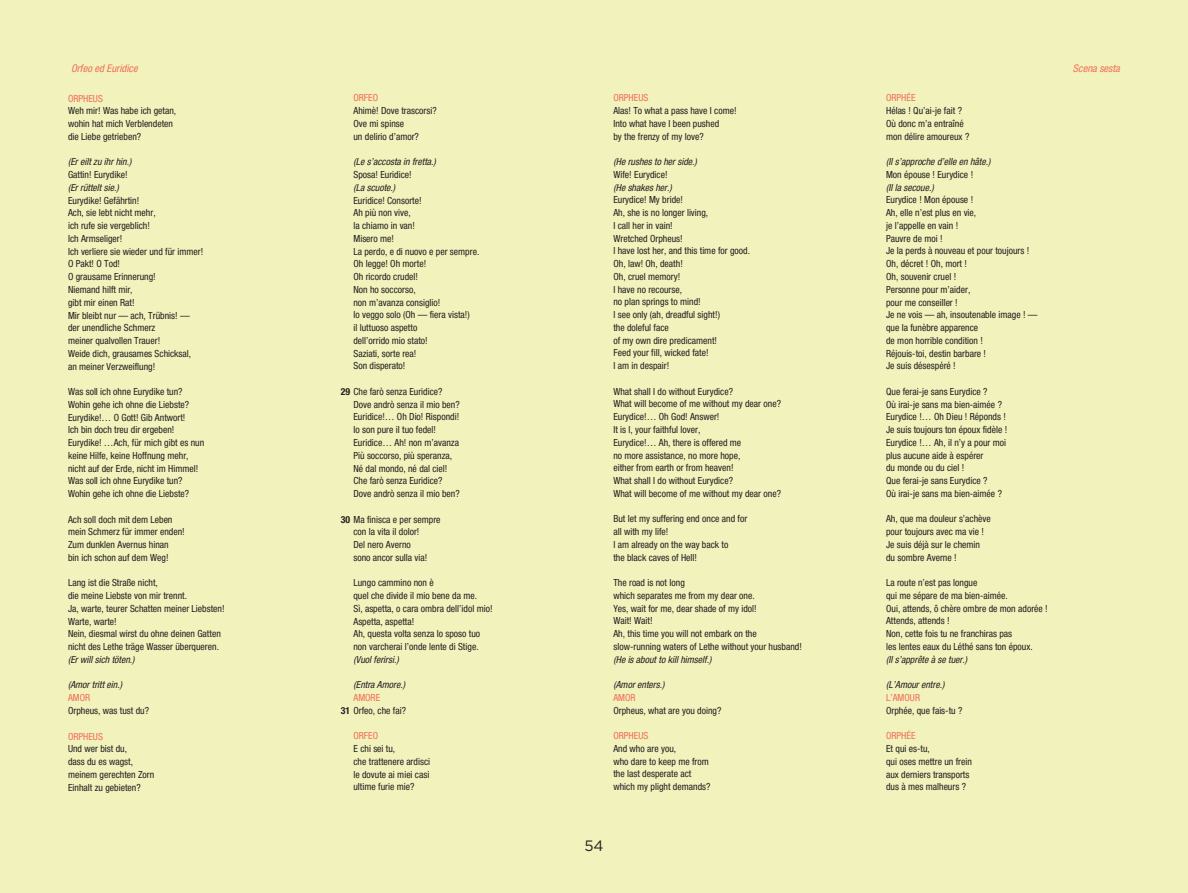
<style>
.page{position:relative;width:1188px;height:893px;background:#f1f2bc}
.page>*{position:absolute;margin:0;border:0;box-sizing:border-box;transform-origin:0 0}
.t1{font:15px "Gotham";color:#231f20}
.t2{font:italic condensed 10.5px "Helvetica Neue";color:#f26e5a}
.t3{font:condensed 9.75px/12.8px "Helvetica Neue";color:#231f20}
.t4{font:italic condensed 9.75px "Helvetica Neue";color:#231f20}
.t5{font:condensed 9.75px "Helvetica Neue";color:#f26e5a}
.s1{font-weight:700}
.s2{color:#f26e5a}
</style>
<div class="page">
<p class="t2" style="left:71px;top:62px;width:68px">Orfeo ed Euridice</p>
<p class="t2" style="left:1073px;top:62px;width:49px">Scena sesta</p>
<p class="t5" style="left:68px;top:92px;width:36px">ORPHEUS</p>
<p class="t3" style="left:68px;top:104px;width:110px">Weh mir! Was habe ich getan, wohin hat mich Verblendeten die Liebe getrieben?</p>
<p class="t4" style="left:68px;top:156px;width:65px">(Er eilt zu ihr hin.)</p>
<p class="t3" style="left:68px;top:168px;width:61px">Gattin! Eurydike!</p>
<p class="t4" style="left:68px;top:182px;width:52px">(Er rüttelt sie.)</p>
<p class="t3" style="left:68px;top:194px;width:137px">Eurydike! Gefährtin!<br>Ach, sie lebt nicht mehr,<br>ich rufe sie vergeblich!<br>Ich Armseliger!<br>Ich verliere sie wieder und für immer!<br>O Pakt! O Tod!<br>O grausame Erinnerung!<br>Niemand hilft mir,<br>gibt mir einen Rat!<br>Mir bleibt nur — ach, Trübnis! — der unendliche Schmerz<br>meiner qualvollen Trauer!<br>Weide dich, grausames Schicksal,<br>an meiner Verzweiflung!</p>
<p class="t3" style="left:68px;top:385px;width:138px">Was soll ich ohne Eurydike tun?<br>Wohin gehe ich ohne die Liebste?<br>Eurydike!… O Gott! Gib Antwort!<br>Ich bin doch treu dir ergeben!<br>Eurydike! …Ach, für mich gibt es nun keine Hilfe, keine Hoffnung mehr, nicht auf der Erde, nicht im Himmel!<br>Was soll ich ohne Eurydike tun?<br>Wohin gehe ich ohne die Liebste?</p>
<p class="t3" style="left:68px;top:512px;width:118px">Ach soll doch mit dem Leben mein Schmerz für immer enden!<br>Zum dunklen Avernus hinan<br>bin ich schon auf dem Weg!</p>
<p class="t3" style="left:68px;top:576px;width:158px">Lang ist die Straße nicht,<br>die meine Liebste von mir trennt.<br>Ja, warte, teurer Schatten meiner Liebsten!<br>Warte, warte!<br>Nein, diesmal wirst du ohne deinen Gatten nicht des Lethe träge Wasser überqueren.</p>
<p class="t4" style="left:68px;top:654px;width:68px">(Er will sich töten.)</p>
<p class="t4" style="left:68px;top:679px;width:56px">(Amor tritt ein.)</p>
<p class="t5" style="left:68px;top:692px;width:24px">AMOR</p>
<p class="t3" style="left:68px;top:704px;width:83px">Orpheus, was tust du?</p>
<p class="t5" style="left:68px;top:730px;width:36px">ORPHEUS</p>
<p class="t3" style="left:68px;top:742px;width:88px">Und wer bist du,<br>dass du es wagst, meinem gerechten Zorn<br>Einhalt zu gebieten?</p>
<p class="t5" style="left:353px;top:92px;width:26px">ORFEO</p>
<p class="t3" style="left:353px;top:104px;width:85px">Ahimè! Dove trascorsi?<br>Ove mi spinse<br>un delirio d’amor?</p>
<p class="t4" style="left:353px;top:156px;width:84px">(Le s’accosta in fretta.)</p>
<p class="t3" style="left:353px;top:168px;width:60px">Sposa! Euridice!</p>
<p class="t4" style="left:353px;top:182px;width:43px">(La scuote.)</p>
<p class="t3" style="left:353px;top:194px;width:127px">Euridice! Consorte!<br>Ah più non vive,<br>la chiamo in van!<br>Misero me!<br>La perdo, e di nuovo e per sempre.<br>Oh legge! Oh morte!<br>Oh ricordo crudel!<br>Non ho soccorso,<br>non m’avanza consiglio!<br>Io veggo solo (Oh — fiera vista!)<br>il luttuoso aspetto<br>dell’orrido mio stato!<br>Saziati, sorte rea!<br>Son disperato!</p>
<p class="t3" style="left:353px;top:385px;width:108px;text-indent:-13px"><span class="s1">29</span> Che farò senza Euridice?<br>Dove andrò senza il mio ben?<br>Euridice!… Oh Dio! Rispondi!<br>Io son pure il tuo fedel!<br>Euridice… Ah! non m’avanza<br>Più soccorso, più speranza,<br>Né dal mondo, né dal ciel!<br>Che farò senza Euridice?<br>Dove andrò senza il mio ben?</p>
<p class="t3" style="left:353px;top:512px;width:89px;text-indent:-13px"><span class="s1">30</span> Ma finisca e per sempre con la vita il dolor!<br>Del nero Averno<br>sono ancor sulla via!</p>
<p class="t3" style="left:353px;top:576px;width:141px">Lungo cammino non è<br>quel che divide il mio bene da me.<br>Sì, aspetta, o cara ombra dell’idol mio!<br>Aspetta, aspetta!<br>Ah, questa volta senza lo sposo tuo non varcherai l’onde lente di Stige.</p>
<p class="t4" style="left:353px;top:653px;width:47px">(Vuol ferirsi.)</p>
<p class="t4" style="left:353px;top:679px;width:53px">(Entra Amore.)</p>
<p class="t3" style="left:341px;top:691px;width:67px;text-indent:13px"><span class="s2">AMORE<br></span><span class="s1">31</span> Orfeo, che fai?</p>
<p class="t5" style="left:353px;top:730px;width:26px">ORFEO</p>
<p class="t3" style="left:353px;top:742px;width:78px">E chi sei tu,<br>che trattenere ardisci le dovute ai miei casi ultime furie mie?</p>
<p class="t5" style="left:613px;top:92px;width:36px">ORPHEUS</p>
<p class="t3" style="left:613px;top:104px;width:125px">Alas! To what a pass have I come!<br>Into what have I been pushed<br>by the frenzy of my love?</p>
<p class="t4" style="left:613px;top:156px;width:85px">(He rushes to her side.)</p>
<p class="t3" style="left:613px;top:168px;width:56px">Wife! Eurydice!</p>
<p class="t4" style="left:613px;top:181px;width:60px">(He shakes her.)</p>
<p class="t3" style="left:613px;top:193px;width:138px">Eurydice! My bride!<br>Ah, she is no longer living,<br>I call her in vain!<br>Wretched Orpheus!<br>I have lost her, and this time for good.<br>Oh, law! Oh, death!<br>Oh, cruel memory!<br>I have no recourse,<br>no plan springs to mind!<br>I see only (ah, dreadful sight!)<br>the doleful face<br>of my own dire predicament!<br>Feed your fill, wicked fate!<br>I am in despair!</p>
<p class="t3" style="left:613px;top:385px;width:169px">What shall I do without Eurydice?<br>What will become of me without my dear one?<br>Eurydice!… Oh God! Answer!<br>It is I, your faithful lover,<br>Eurydice!… Ah, there is offered me<br>no more assistance, no more hope,<br>either from earth or from heaven!<br>What shall I do without Eurydice?<br>What will become of me without my dear one?</p>
<p class="t3" style="left:613px;top:512px;width:135px">But let my suffering end once and for all with my life!<br>I am already on the way back to<br>the black caves of Hell!</p>
<p class="t3" style="left:613px;top:576px;width:190px">The road is not long<br>which separates me from my dear one.<br>Yes, wait for me, dear shade of my idol!<br>Wait! Wait!<br>Ah, this time you will not embark on the slow-running waters of Lethe without your husband!</p>
<p class="t4" style="left:613px;top:653px;width:99px">(He is about to kill himself.)</p>
<p class="t4" style="left:613px;top:679px;width:53px">(Amor enters.)</p>
<p class="t5" style="left:613px;top:691px;width:24px">AMOR</p>
<p class="t3" style="left:613px;top:703px;width:110px">Orpheus, what are you doing?</p>
<p class="t5" style="left:613px;top:730px;width:36px">ORPHEUS</p>
<p class="t3" style="left:613px;top:742px;width:99px">And who are you,<br>who dare to keep me from the last desperate act which my plight demands?</p>
<h1 class="t1" style="left:584px;top:837px;width:21px">54</h1>
<p class="t5" style="left:886px;top:92px;width:31px">ORPHÉE</p>
<p class="t3" style="left:886px;top:104px;width:85px">Hélas ! Qu’ai-je fait ?<br>Où donc m’a entraîné mon délire amoureux ?</p>
<p class="t4" style="left:886px;top:156px;width:106px">(Il s’approche d’elle en hâte.)</p>
<p class="t3" style="left:886px;top:168px;width:89px">Mon épouse ! Eurydice !</p>
<p class="t4" style="left:886px;top:182px;width:49px">(Il la secoue.)</p>
<p class="t3" style="left:886px;top:193px;width:153px">Eurydice ! Mon épouse !<br>Ah, elle n’est plus en vie,<br>je l’appelle en vain !<br>Pauvre de moi !<br>Je la perds à nouveau et pour toujours !<br>Oh, décret ! Oh, mort !<br>Oh, souvenir cruel !<br>Personne pour m’aider,<br>pour me conseiller !<br>Je ne vois — ah, insoutenable image ! — que la funèbre apparence<br>de mon horrible condition !<br>Réjouis-toi, destin barbare !<br>Je suis désespéré !</p>
<p class="t3" style="left:886px;top:385px;width:123px">Que ferai-je sans Eurydice ?<br>Où irai-je sans ma bien-aimée ?<br>Eurydice !… Oh Dieu ! Réponds !<br>Je suis toujours ton époux fidèle !<br>Eurydice !… Ah, il n’y a pour moi plus aucune aide à espérer<br>du monde ou du ciel !<br>Que ferai-je sans Eurydice ?<br>Où irai-je sans ma bien-aimée ?</p>
<p class="t3" style="left:886px;top:512px;width:106px">Ah, que ma douleur s’achève pour toujours avec ma vie !<br>Je suis déjà sur le chemin du sombre Averne !</p>
<p class="t3" style="left:886px;top:576px;width:163px">La route n’est pas longue<br>qui me sépare de ma bien-aimée.<br>Oui, attends, ô chère ombre de mon adorée !<br>Attends, attends !<br>Non, cette fois tu ne franchiras pas<br>les lentes eaux du Léthé sans ton époux.</p>
<p class="t4" style="left:886px;top:653px;width:82px">(Il s’apprête à se tuer.)</p>
<p class="t4" style="left:886px;top:679px;width:60px">(L’Amour entre.)</p>
<p class="t5" style="left:886px;top:692px;width:35px">L’AMOUR</p>
<p class="t3" style="left:886px;top:704px;width:78px">Orphée, que fais-tu ?</p>
<p class="t5" style="left:886px;top:730px;width:31px">ORPHÉE</p>
<p class="t3" style="left:886px;top:742px;width:87px">Et qui es-tu,<br>qui oses mettre un frein aux derniers transports dus à mes malheurs ?</p>
</div>
